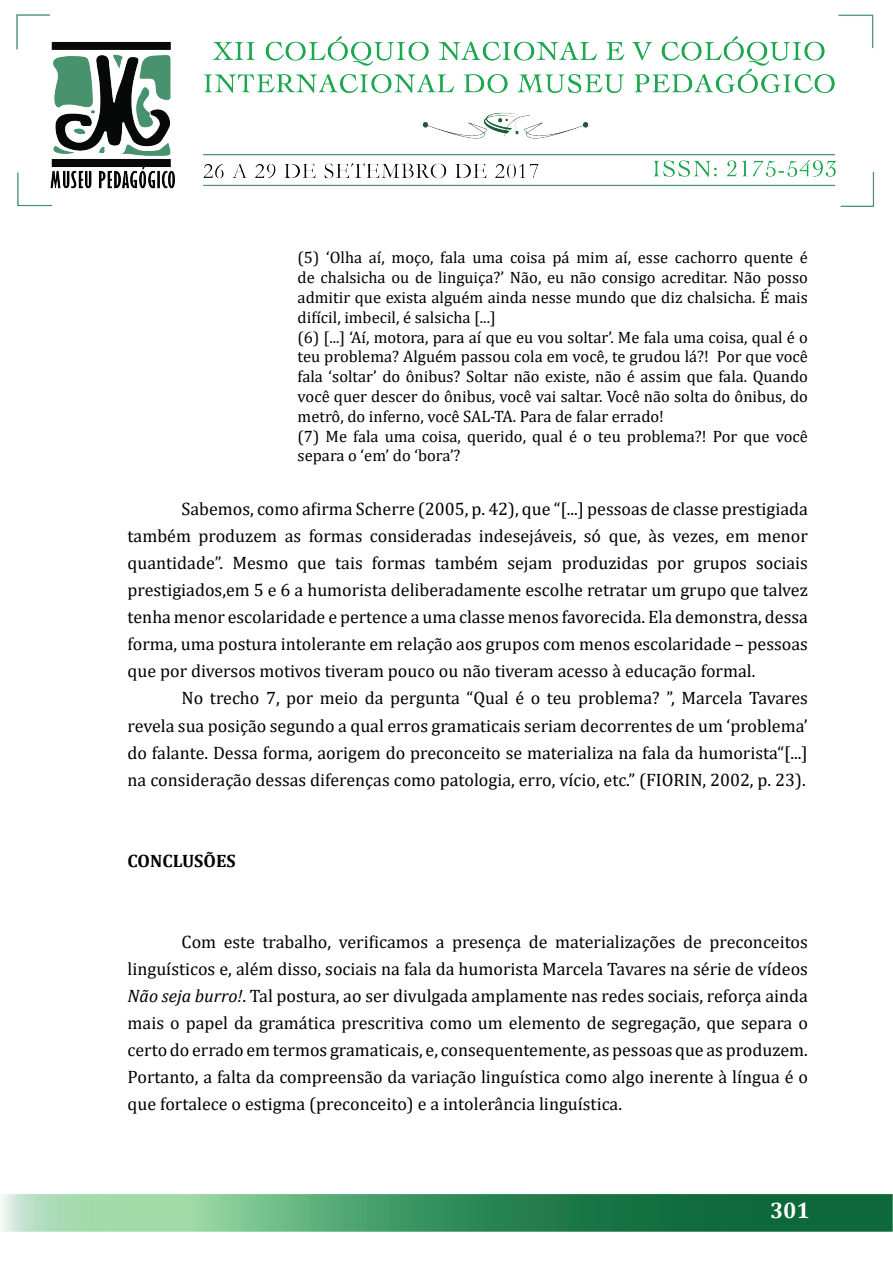
<style>
.page{position:relative;width:893px;height:1263px;background:#fff}
.page>*{position:absolute;margin:0;border:0;box-sizing:border-box;transform-origin:0 0}
.t1{font:700 22.5px "Cambria";color:#fff}
.t2{font:18px/27px "Cambria";color:#000;text-align:justify}
.t3{font:700 18px "Cambria";color:#000}
.t4{font:16.5px/19.8px "Cambria";color:#000}
.s1{font-style:italic}
</style>
<div class="page">
<img style="left:2px;top:14px;width:890px;height:1218px">
<p class="t4" style="left:298px;top:248px;width:512px">(5) ‘Olha aí, moço, fala uma coisa pá mim aí, esse cachorro quente é de chalsicha ou de linguiça?’ Não, eu não consigo acreditar. Não posso admitir que exista alguém ainda nesse mundo que diz chalsicha. É mais difícil, imbecil, é salsicha [...]<br>(6) [...] ‘Aí, motora, para aí que eu vou soltar’. Me fala uma coisa, qual é o teu problema? Alguém passou cola em você, te grudou lá?! Por que você fala ‘soltar’ do ônibus? Soltar não existe, não é assim que fala. Quando você quer descer do ônibus, você vai saltar. Você não solta do ônibus, do metrô, do inferno, você SAL-TA. Para de falar errado!<br>(7) Me fala uma coisa, querido, qual é o teu problema?! Por que você separa o ‘em’ do ‘bora’?</p>
<p class="t2" style="left:128px;top:496px;width:682px;text-indent:54px">Sabemos, como afirma Scherre (2005, p. 42), que “[...] pessoas de classe prestigiada também produzem as formas consideradas indesejáveis, só que, às vezes, em menor quantidade”. Mesmo que tais formas também sejam produzidas por grupos sociais prestigiados,em 5 e 6 a humorista deliberadamente escolhe retratar um grupo que talvez tenha menor escolaridade e pertence a uma classe menos favorecida. Ela demonstra, dessa forma, uma postura intolerante em relação aos grupos com menos escolaridade – pessoas que por diversos motivos tiveram pouco ou não tiveram acesso à educação formal.</p>
<p class="t2" style="left:128px;top:685px;width:682px;text-indent:54px">No trecho 7, por meio da pergunta “Qual é o teu problema? ”, Marcela Tavares revela sua posição segundo a qual erros gramaticais seriam decorrentes de um ‘problema’ do falante. Dessa forma, aorigem do preconceito se materializa na fala da humorista“[...] na consideração dessas diferenças como patologia, erro, vício, etc.” (FIORIN, 2002, p. 23).</p>
<p class="t3" style="left:128px;top:848px;width:110px">CONCLUSÕES</p>
<p class="t2" style="left:128px;top:928px;width:682px;text-indent:54px">Com este trabalho, verificamos a presença de materializações de preconceitos linguísticos e, além disso, sociais na fala da humorista Marcela Tavares na série de vídeos <span class="s1">Não seja burro!</span>. Tal postura, ao ser divulgada amplamente nas redes sociais, reforça ainda mais o papel da gramática prescritiva como um elemento de segregação, que separa o certo do errado em termos gramaticais, e, consequentemente, as pessoas que as produzem.<br>Portanto, a falta da compreensão da variação linguística como algo inerente à língua é o que fortalece o estigma (preconceito) e a intolerância linguística.</p>
<p class="t1" style="left:770px;top:1195px;width:41px">301</p>
</div>
